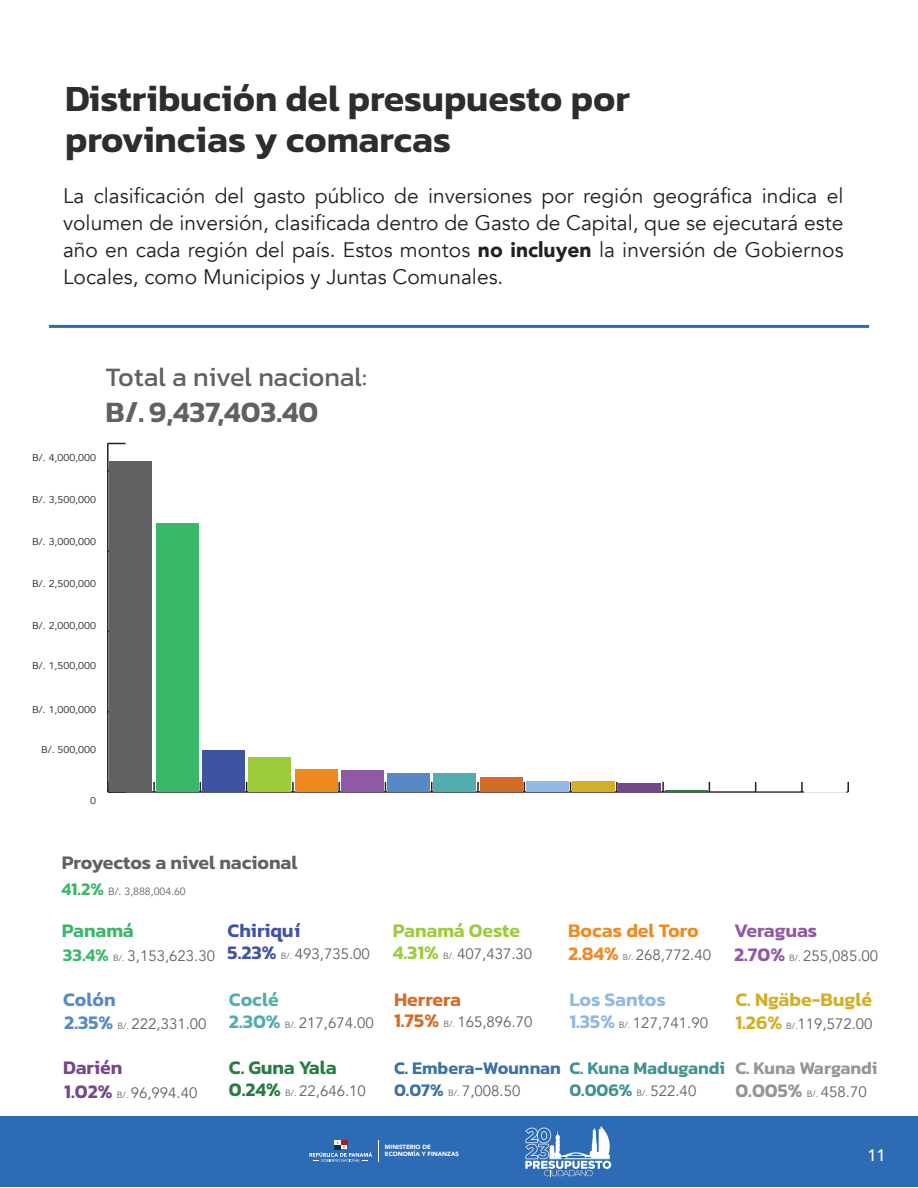
<style>
.page{position:relative;width:918px;height:1188px;background:#fff}
.page>*{position:absolute;margin:0;border:0;box-sizing:border-box;transform-origin:0 0}
.t1{font:600 37.5px/40.5px "Kanit";color:#2c2d2d}
.t2{font:600 30px "Kanit";color:#606160}
.t3{font:27px "Kanit";color:#606160}
.t4{font:21px/27px "Avenir";color:#231f20;text-align:justify}
.t5{font:600 19.5px "Kanit";color:#606161}
.t6{font:600 19.5px/22.5px "Kanit";color:#ef8a21}
.t7{font:600 19.5px "Kanit";color:#969596}
.t8{font:600 19.5px "Kanit";color:#d3af29}
.t9{font:600 19.5px "Kanit";letter-spacing:-.005em;color:#9dcb3b}
.t10{font:600 19.5px "Kanit";color:#277c43}
.t11{font:600 19.5px "Kanit";letter-spacing:-.005em;color:#91b9e1}
.t12{font:600 19.5px "Kanit";color:#3f53a3}
.t13{font:600 19.5px "Kanit";color:#9059a5}
.t14{font:600 19.5px "Kanit";color:#d36c27}
.t15{font:600 19.5px "Kanit";letter-spacing:-.015em;color:#3bb76a}
.t16{font:600 19.5px "Kanit";color:#75468a}
.t17{font:600 19.5px "Kanit";color:#5789c7}
.t18{font:600 19.5px "Kanit";color:#52aeae}
.t19{font:600 18px/21.5px "Kanit";color:#409290}
.t20{font:600 18px "Kanit";color:#3a72a5}
.t21{font:600 18px "Kanit";letter-spacing:-.005em;color:#969596}
.t22{font:500 16.5px "Avenir";color:#fff}
.t23{font:15px "Avenir";color:#606161}
.t24{font:10.5px "Avenir";color:#606161}
.t25{font:9.9px "Avenir";color:#231f20;scale:1.08 1}
.t26{font:900 6px/7.4px "Avenir";color:#fff}
.s1{font-weight:900}
.s2{font-family:"Kanit";font-weight:600;font-size:18px;color:#3bb76a}
.s3{font-size:9px}
.s4{font-family:"Kanit";font-weight:600;font-size:19.5px;color:#3f53a3}
.s5{font-family:"Kanit";font-weight:600;font-size:19.5px;color:#9dcb3b}
.s6{font-size:8.25px}
.s7{font-family:"Kanit";font-weight:600;font-size:19.5px;color:#9059a5}
.s8{font-family:"Kanit";font-weight:600;font-size:19.5px;color:#5789c7}
.s9{font-family:"Kanit";font-weight:600;font-size:19.5px;color:#52aeae}
.s10{font-family:"Kanit";font-weight:600;font-size:19.5px;color:#d36c27}
.s11{font-family:"Kanit";font-weight:600;font-size:19.5px;color:#91b9e1}
.s12{font-family:"Kanit";font-weight:600;font-size:19.5px;color:#d3af29}
.s13{font-family:"Kanit";font-weight:600;font-size:19.5px;color:#75468a}
.s14{font-family:"Kanit";font-weight:600;font-size:19.5px;color:#277c43}
.s15{font-family:"Kanit";font-weight:600;font-size:18px;color:#3a72a5}
.s16{font-family:"Avenir";font-weight:400;font-size:9px;color:#606161}
.s17{font-family:"Avenir";font-weight:400;font-size:15px;color:#606161}
</style>
<div class="page">
<hr style="left:108px;top:791px;width:740px;height:2px;background:#231f20">
<svg style="left:153px;top:782px;width:2px;height:10px"></svg>
<svg style="left:292px;top:782px;width:2px;height:10px"></svg>
<svg style="left:338px;top:782px;width:2px;height:10px"></svg>
<svg style="left:477px;top:782px;width:2px;height:10px"></svg>
<svg style="left:616px;top:782px;width:2px;height:10px"></svg>
<svg style="left:662px;top:782px;width:2px;height:10px"></svg>
<svg style="left:801px;top:782px;width:2px;height:10px"></svg>
<svg style="left:847px;top:782px;width:2px;height:10px"></svg>
<hr style="left:107px;top:391px;width:2px;height:401px;background:#231f20">
<svg style="left:107px;top:782px;width:19px;height:11px"></svg>
<div style="left:110px;top:461px;width:42px;height:331px;background:#606161"></div>
<div style="left:156px;top:524px;width:42px;height:268px;background:#3bb76a"></div>
<div style="left:202px;top:750px;width:43px;height:42px;background:#3f53a3"></div>
<div style="left:249px;top:757px;width:42px;height:35px;background:#9dcb3b"></div>
<div style="left:295px;top:769px;width:42px;height:23px;background:#ef8a21"></div>
<div style="left:341px;top:770px;width:42px;height:22px;background:#9059a5"></div>
<div style="left:388px;top:773px;width:42px;height:19px;background:#5789c7"></div>
<div style="left:434px;top:774px;width:42px;height:18px;background:#52aeae"></div>
<div style="left:480px;top:778px;width:42px;height:14px;background:#d36c27"></div>
<div style="left:526px;top:781px;width:42px;height:11px;background:#91b9e1"></div>
<div style="left:573px;top:782px;width:42px;height:10px;background:#d3af29"></div>
<div style="left:619px;top:784px;width:42px;height:8px;background:#75468a"></div>
<hr style="left:665px;top:790px;width:42px;height:2px;background:#277c43">
<hr style="left:711px;top:791px;width:43px;height:1px;background:#3a72a5">
<div style="left:804px;top:792px;width:42px;height:1px;border:1px solid #fff"></div>
<hr style="left:49px;top:325px;width:820px;height:3px;background:#2d6cb5">
<svg style="left:107px;top:443px;width:19px;height:1px"></svg>
<div style="left:1px;top:1116px;width:917px;height:71px;background:#2d6cb5"></div>
<svg style="left:525px;top:1126px;width:86px;height:50px"></svg>
<svg style="left:309px;top:1141px;width:63px;height:21px"></svg>
<h1 class="t1" style="left:65px;top:77px;width:567px">Distribución del presupuesto por provincias y comarcas</h1>
<p class="t4" style="left:63px;top:183px;width:782px">La clasificación del gasto público de inversiones por región geográfica indica el volumen de inversión, clasificada dentro de Gasto de Capital, que se ejecutará este año en cada región del país. Estos montos <span class="s1">no incluyen</span> la inversión de Gobiernos Locales, como Municipios y Juntas Comunales.</p>
<p class="t3" style="left:106px;top:357px;width:263px">Total a nivel nacional:</p>
<h2 class="t2" style="left:106px;top:389px;width:214px">B/. 9,437,403.40</h2>
<p class="t25" style="left:32px;top:451px;width:61px">B/. 4,000,000</p>
<p class="t25" style="left:32px;top:493px;width:61px">B/. 3,500,000</p>
<p class="t25" style="left:32px;top:535px;width:61px">B/. 3,000,000</p>
<p class="t25" style="left:32px;top:577px;width:61px">B/. 2,500,000</p>
<p class="t25" style="left:32px;top:619px;width:61px">B/. 2,000,000</p>
<p class="t25" style="left:32px;top:660px;width:61px">B/. 1,500,000</p>
<p class="t25" style="left:32px;top:703px;width:61px">B/. 1,000,000</p>
<p class="t25" style="left:41px;top:744px;width:52px">B/. 500,000</p>
<p class="t25" style="left:90px;top:795px;width:7px">0</p>
<p class="t5" style="left:62px;top:848px;width:237px">Proyectos a nivel nacional</p>
<p class="t24" style="left:61px;top:885px;width:126px"><span class="s2">41.2%</span> B/. 3,888,004.60</p>
<p class="t15" style="left:62px;top:916px;width:74px">Panamá</p>
<p class="t23" style="left:63px;top:947px;width:154px"><span class="s2">33.4%</span> <span class="s3">B/.</span> 3,153,623.30</p>
<p class="t12" style="left:228px;top:916px;width:74px">Chiriquí</p>
<p class="t23" style="left:228px;top:945px;width:144px"><span class="s4">5.23%</span> <span class="s3">B/.</span> 493,735.00</p>
<p class="t9" style="left:393px;top:916px;width:129px">Panamá Oeste</p>
<p class="t23" style="left:393px;top:945px;width:141px"><span class="s5">4.31%</span> <span class="s3">B/.</span> 407,437.30</p>
<p class="t6" style="left:568px;top:919px;width:132px">Bocas del Toro<br>2.84%</p>
<p class="t23" style="left:623px;top:946px;width:90px"><span class="s6">B/.</span> 268,772.40</p>
<p class="t13" style="left:734px;top:916px;width:85px">Veraguas</p>
<p class="t23" style="left:734px;top:947px;width:146px"><span class="s7">2.70%</span> <span class="s3">B/.</span> 255,085.00</p>
<p class="t17" style="left:63px;top:984px;width:54px">Colón</p>
<p class="t23" style="left:64px;top:1015px;width:144px"><span class="s8">2.35%</span> <span class="s3">B/.</span> 222,331.00</p>
<p class="t18" style="left:229px;top:984px;width:51px">Coclé</p>
<p class="t23" style="left:229px;top:1013px;width:147px"><span class="s9">2.30%</span> <span class="s3">B/.</span> 217,674.00</p>
<p class="t14" style="left:394px;top:984px;width:69px">Herrera</p>
<p class="t23" style="left:394px;top:1013px;width:140px"><span class="s10">1.75%</span> <span class="s3">B/.</span> 165,896.70</p>
<p class="t11" style="left:569px;top:984px;width:98px">Los Santos</p>
<p class="t23" style="left:569px;top:1014px;width:140px"><span class="s11">1.35%</span> <span class="s3">B/.</span> 127,741.90</p>
<p class="t8" style="left:735px;top:984px;width:138px">C. Ngäbe-Buglé</p>
<p class="t23" style="left:735px;top:1015px;width:139px"><span class="s12">1.26%</span> <span class="s3">B/.</span>119,572.00</p>
<p class="t16" style="left:63px;top:1053px;width:61px">Darién</p>
<p class="t23" style="left:64px;top:1084px;width:135px"><span class="s13">1.02%</span> <span class="s3">B/.</span> 96,994.40</p>
<p class="t10" style="left:229px;top:1053px;width:109px">C. Guna Yala</p>
<p class="t23" style="left:229px;top:1082px;width:139px"><span class="s14">0.24%</span> <span class="s3">B/.</span> 22,646.10</p>
<p class="t20" style="left:394px;top:1054px;width:168px">C. Embera-Wounnan</p>
<p class="t23" style="left:394px;top:1081px;width:128px"><span class="s15">0.07%</span> <span class="s3">B/.</span> 7,008.50</p>
<p class="t19" style="left:569px;top:1057px;width:157px">C. Kuna Madugandi<br>0.006% <span class="s16">B/.</span> <span class="s17">522.40</span></p>
<p class="t21" style="left:735px;top:1054px;width:144px">C. Kuna Wargandi</p>
<p class="t7" style="left:735px;top:1076px;width:133px">0.005% <span class="s16">B/.</span> <span class="s17">458.70</span></p>
<p class="t26" style="left:385px;top:1143px;width:76px">MINISTERIO DE<br>ECONOMÍA Y FINANZAS</p>
<p class="t22" style="left:867px;top:1141px;width:20px">11</p>
</div>
